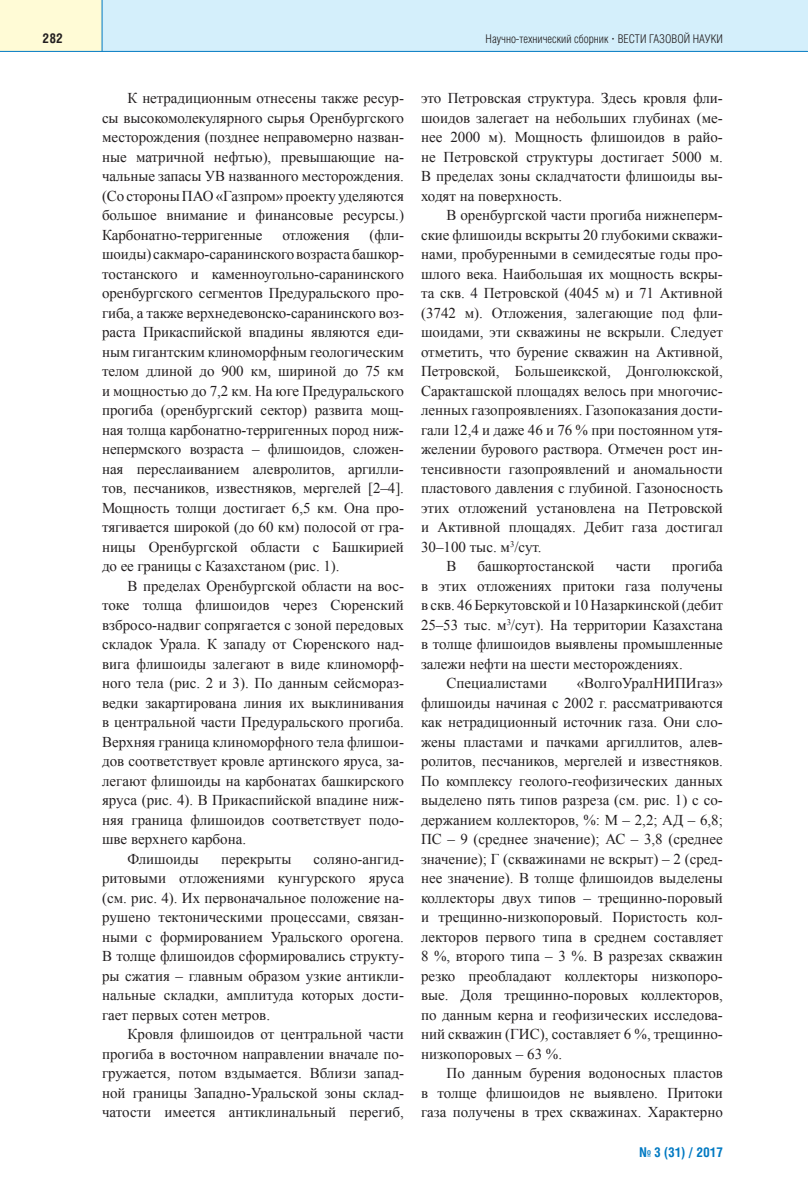
<style>
.page{position:relative;width:808px;height:1191px;background:#fff}
.page>*{position:absolute;margin:0;border:0;box-sizing:border-box;transform-origin:0 0}
.t1{font:15px/19.5px "Times New Roman";color:#231f20;text-align:justify}
.t2{font:700 13.5px "Helios Cond";color:#0079c2}
.t3{font:700 13.5px "Helios Cond";color:#231f20}
.t4{font:300 12px "Helios Cond";color:#231f20}
.s1{font-family:"Times New Roman";font-weight:700}
</style>
<div class="page">
<div style="left:102px;top:0;width:706px;height:51px;background:#d4effb"></div>
<div style="left:0;top:0;width:102px;height:51px;background:#fffbd6"></div>
<hr style="left:0;top:51px;width:808px;height:1px;background:#0079c2">
<hr style="left:102px;top:0;width:1px;height:51px;background:#0079c2">
<p class="t3" style="left:43px;top:33px;width:22px">282</p>
<p class="t4" style="left:486px;top:34px;width:239px">Научно-технический сборник <span class="s1">·</span> ВЕСТИ ГАЗОВОЙ НАУКИ</p>
<p class="t1" style="left:102px;top:88px;width:303px;text-indent:26px">К нетрадиционным отнесены также ресур&shy;сы высокомолекулярного сырья Оренбургского месторождения (позднее неправомерно назван&shy;ные матричной нефтью), превышающие на&shy;чальные запасы УВ названного месторождения. (Со стороны ПАО «Газпром» проекту уделяются большое внимание и финансовые ресурсы.)<br>Карбонатно-терригенные</p>
<p class="t1" style="left:102px;top:225px;width:303px;text-indent:267px">(фли&shy;шоиды) сакмаро-саранинскоговозрастабашкор&shy;тостанского и каменноугольно-саранинского оренбургского сегментов Предуральского про&shy;гиба, а также верхнедевонско-саранинского воз&shy;раста Прикаспийской впадины являются еди&shy;ным гигантским клиноморфным геологическим телом длиной до 900 км, шириной до 75 км и мощностью до 7,2 км. На юге Предуральского прогиба (оренбургский сектор) развита мощ&shy;ная толща карбонатно-терригенных пород ниж&shy;непермского возраста – флишоидов, сложен&shy;ная переслаиванием алевролитов, аргилли&shy;тов, песчаников, известняков, мергелей [2–4].<br>Мощность толщи достигает 6,5 км. Она про&shy;тягивается широкой (до 60 км) полосой от гра&shy;ницы Оренбургской области с Башкирией до ее границы с Казахстаном (рис. 1).</p>
<p class="t1" style="left:128px;top:576px;width:278px">В пределах Оренбургской области на вос-</p>
<p class="t1" style="left:102px;top:595px;width:303px">токе толща флишоидов через Сюренский</p>
<p class="t1" style="left:102px;top:615px;width:303px">взбросо-надвиг сопрягается с зоной передовых</p>
<p class="t1" style="left:102px;top:634px;width:303px">складок Урала. К западу от Сюренского над-</p>
<p class="t1" style="left:102px;top:654px;width:303px">вига флишоиды залегают в виде клиноморф-</p>
<p class="t1" style="left:102px;top:673px;width:303px">ного тела (рис. 2 и 3). По данным сейсмораз-</p>
<p class="t1" style="left:102px;top:693px;width:303px">ведки закартирована линия их выклинивания</p>
<p class="t1" style="left:102px;top:712px;width:303px">в центральной части Предуральского прогиба.</p>
<p class="t1" style="left:102px;top:732px;width:303px">Верхняя граница клиноморфного тела флишои-</p>
<p class="t1" style="left:102px;top:751px;width:303px">дов соответствует кровле артинского яруса, за-</p>
<p class="t1" style="left:102px;top:771px;width:303px">легают флишоиды на карбонатах башкирского</p>
<p class="t1" style="left:102px;top:790px;width:303px">яруса (рис. 4). В Прикаспийской впадине ниж-</p>
<p class="t1" style="left:102px;top:810px;width:303px">няя граница флишоидов соответствует подо-</p>
<p class="t1" style="left:102px;top:829px;width:146px">шве верхнего карбона.</p>
<p class="t1" style="left:128px;top:849px;width:73px">Флишоиды</p>
<p class="t1" style="left:221px;top:849px;width:72px">перекрыты</p>
<p class="t1" style="left:282px;top:225px;width:69px">отложения</p>
<p class="t1" style="left:102px;top:849px;width:303px;text-indent:212px">соляно-ангид&shy;ритовыми отложениями кунгурского яруса (см. рис. 4). Их первоначальное положение на&shy;рушено тектоническими процессами, связан&shy;ными с формированием Уральского орогена.<br>В толще флишоидов сформировались структу&shy;ры сжатия – главным образом узкие антикли&shy;нальные складки, амплитуда которых дости&shy;гает первых сотен метров.</p>
<p class="t1" style="left:102px;top:1024px;width:303px;text-indent:26px">Кровля флишоидов от центральной части прогиба в восточном направлении вначале по&shy;гружается, потом вздымается. Вблизи запад&shy;ной границы Западно-Уральской зоны склад&shy;чатости имеется антиклинальный перегиб,</p>
<p class="t1" style="left:421px;top:88px;width:303px">это Петровская структура. Здесь кровля фли&shy;шоидов залегает на небольших глубинах (ме&shy;нее 2000 м). Мощность флишоидов в райо&shy;не Петровской структуры достигает 5000 м.<br>В пределах зоны складчатости флишоиды вы&shy;ходят на поверхность.</p>
<p class="t1" style="left:446px;top:205px;width:278px">В оренбургской части прогиба нижнеперм-</p>
<p class="t1" style="left:421px;top:225px;width:303px">ские флишоиды вскрыты 20 глубокими скважи-</p>
<p class="t1" style="left:421px;top:244px;width:303px">нами, пробуренными в семидесятые годы про-</p>
<p class="t1" style="left:421px;top:264px;width:303px">шлого века. Наибольшая их мощность вскры-</p>
<p class="t1" style="left:421px;top:283px;width:303px">та скв. 4 Петровской (4045 м) и 71 Активной</p>
<p class="t1" style="left:421px;top:303px;width:303px">(3742 м). Отложения, залегающие под фли-</p>
<p class="t1" style="left:421px;top:322px;width:303px">шоидами, эти скважины не вскрыли. Следует</p>
<p class="t1" style="left:421px;top:342px;width:303px">отметить, что бурение скважин на Активной,</p>
<p class="t1" style="left:421px;top:361px;width:303px">Петровской, Большеикской, Донголюкской,</p>
<p class="t1" style="left:421px;top:381px;width:303px">Саракташской площадях велось при многочис-</p>
<p class="t1" style="left:421px;top:400px;width:303px">ленных газопроявлениях. Газопоказания дости-</p>
<p class="t1" style="left:421px;top:420px;width:303px">гали 12,4 и даже 46 и 76 % при постоянном утя-</p>
<p class="t1" style="left:421px;top:439px;width:303px">желении бурового раствора. Отмечен рост ин-</p>
<p class="t1" style="left:421px;top:459px;width:303px">тенсивности газопроявлений и аномальности</p>
<p class="t1" style="left:421px;top:478px;width:303px">пластового давления с глубиной. Газоносность</p>
<p class="t1" style="left:421px;top:498px;width:303px">этих отложений установлена на Петровской</p>
<p class="t1" style="left:421px;top:517px;width:303px">и Активной площадях. Дебит газа достигал</p>
<p class="t1" style="left:421px;top:537px;width:122px">30–100 тыс. м<sup>3</sup>/сут.</p>
<p class="t1" style="left:446px;top:556px;width:12px">В</p>
<p class="t1" style="left:478px;top:556px;width:119px">башкортостанской</p>
<p class="t1" style="left:616px;top:556px;width:37px">части</p>
<p class="t1" style="left:672px;top:556px;width:53px">прогиба</p>
<p class="t1" style="left:421px;top:576px;width:303px">в этих отложениях притоки газа получены</p>
<p class="t1" style="left:421px;top:595px;width:303px">в скв. 46 Беркутовской и 10 Назаркинской (дебит</p>
<p class="t1" style="left:421px;top:615px;width:303px">25–53 тыс. м<sup>3</sup>/сут). На территории Казахстана</p>
<p class="t1" style="left:421px;top:634px;width:303px">в толще флишоидов выявлены промышленные</p>
<p class="t1" style="left:421px;top:654px;width:263px">залежи нефти на шести месторождениях.</p>
<p class="t1" style="left:446px;top:673px;width:102px">Специалистами</p>
<p class="t1" style="left:421px;top:673px;width:303px;text-indent:156px">«ВолгоУралНИПИгаз» флишоиды начиная с 2002 г. рассматриваются как нетрадиционный источник газа. Они сло&shy;жены пластами и пачками аргиллитов, алев&shy;ролитов, песчаников, мергелей и известняков.<br>По комплексу геолого-геофизических данных выделено пять типов разреза (см. рис. 1) с со&shy;держанием коллекторов, %: М – 2,2; АД – 6,8; ПС – 9 (среднее значение); АС – 3,8 (среднее значение); Г (скважинами не вскрыт) – 2 (сред&shy;нее значение). В толще флишоидов выделены коллекторы двух типов – трещинно-поровый и трещинно-низкопоровый. Пористость кол&shy;лекторов первого типа в среднем составляет 8 %, второго типа – 3 %. В разрезах скважин резко преобладают коллекторы низкопоро&shy;вые. Доля трещинно-поровых коллекторов, по данным керна и геофизических исследова&shy;ний скважин (ГИС), составляет 6 %, трещинно&shy;низкопоровых – 63 %.</p>
<p class="t1" style="left:421px;top:1063px;width:303px;text-indent:26px">По данным бурения водоносных пластов в толще флишоидов не выявлено. Притоки газа получены в трех скважинах. Характерно</p>
<p class="t2" style="left:639px;top:1147px;width:85px">№ 3 (31) / 2017</p>
</div>
